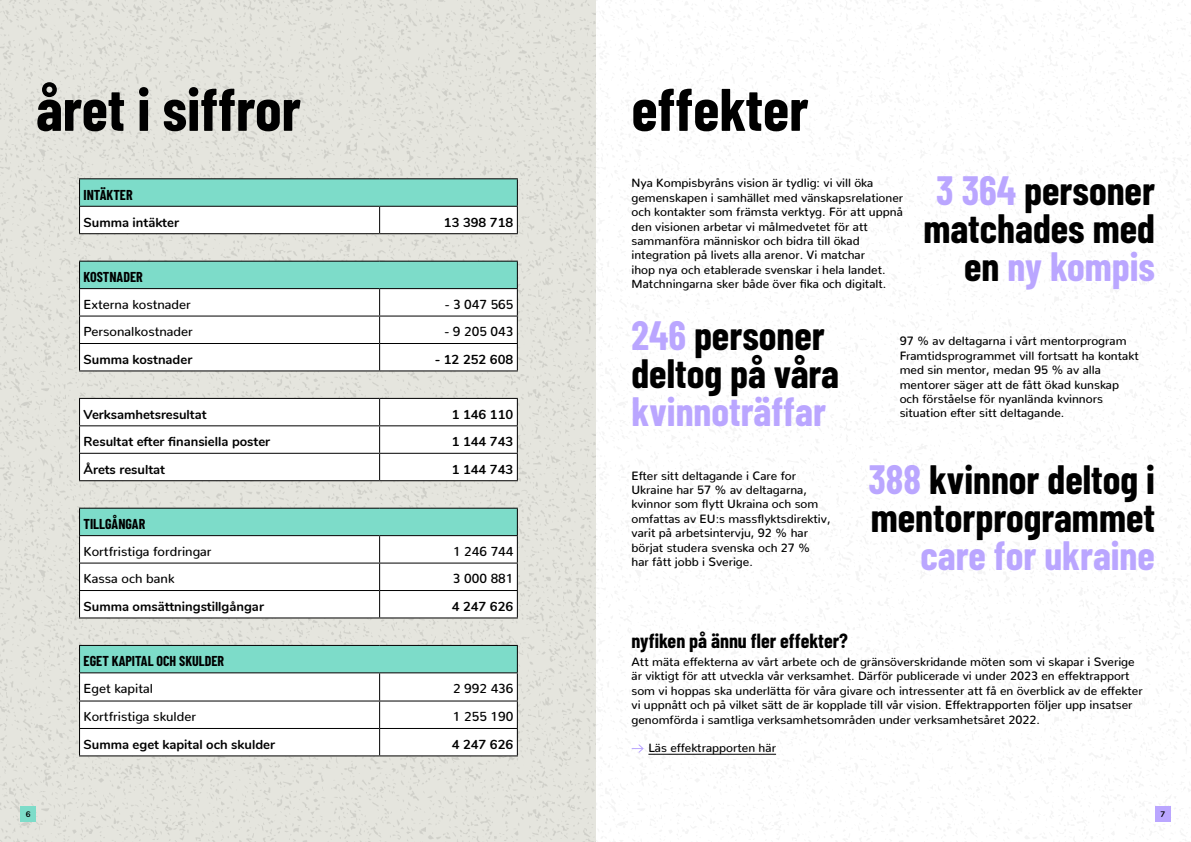
<style>
.page{position:relative;width:1191px;height:842px;background:#fff}
.page>*{position:absolute;margin:0;border:0;box-sizing:border-box;transform-origin:0 0}
.t1{font:700 60px "Barlow Condensed";color:#000}
.t2{font:700 40px/38px "Barlow Condensed";color:#000}
.t3{font:700 40px "Barlow Condensed";color:#baa6ff}
.t4{font:700 20px "Barlow Condensed";color:#000}
.t5{font:700 14px "Barlow Condensed";color:#000}
.t6{font:700 13px "Nunito";color:#000}
.t7{font:500 13px "Nunito";color:#000}
.t8{font:500 12px/14.4px "Nunito";color:#000}
.t9{font:700 8px "Nunito";color:#000}
.s1{color:#baa6ff}
</style>
<div class="page">
<img style="left:595px;top:0;width:596px;height:842px">
<div style="left:0;top:0;width:595px;height:842px;background:#e5e5de"></div>
<svg style="left:80px;top:179px;width:437px;height:27px;background:#7ad7c4"></svg>
<svg style="left:80px;top:207px;width:437px;height:548px;fill:#fff"></svg>
<svg style="left:379px;top:207px;width:1px;height:26px"></svg>
<hr style="left:79px;top:316px;width:300px;height:1px;background:#000">
<hr style="left:379px;top:316px;width:139px;height:1px;background:#000">
<svg style="left:379px;top:289px;width:1px;height:81px"></svg>
<hr style="left:79px;top:425px;width:300px;height:1px;background:#000">
<hr style="left:379px;top:425px;width:139px;height:1px;background:#000">
<svg style="left:379px;top:399px;width:1px;height:81px"></svg>
<hr style="left:79px;top:563px;width:300px;height:1px;background:#000">
<hr style="left:379px;top:563px;width:139px;height:1px;background:#000">
<svg style="left:379px;top:536px;width:1px;height:81px"></svg>
<hr style="left:79px;top:700px;width:300px;height:1px;background:#000">
<hr style="left:379px;top:700px;width:139px;height:1px;background:#000">
<hr style="left:79px;top:728px;width:300px;height:1px;background:#000">
<hr style="left:379px;top:728px;width:139px;height:1px;background:#000">
<svg style="left:379px;top:673px;width:1px;height:82px"></svg>
<hr style="left:79px;top:755px;width:300px;height:1px;background:#000">
<hr style="left:379px;top:755px;width:139px;height:1px;background:#000">
<hr style="left:79px;top:178px;width:300px;height:1px;background:#000">
<hr style="left:379px;top:178px;width:139px;height:1px;background:#000">
<hr style="left:79px;top:206px;width:300px;height:1px;background:#000">
<svg style="left:79px;top:179px;width:1px;height:54px"></svg>
<hr style="left:379px;top:206px;width:139px;height:1px;background:#000">
<svg style="left:517px;top:179px;width:1px;height:54px"></svg>
<hr style="left:79px;top:233px;width:300px;height:1px;background:#000">
<hr style="left:379px;top:233px;width:139px;height:1px;background:#000">
<hr style="left:79px;top:398px;width:300px;height:1px;background:#000">
<hr style="left:379px;top:398px;width:139px;height:1px;background:#000">
<hr style="left:79px;top:261px;width:300px;height:1px;background:#000">
<hr style="left:379px;top:261px;width:139px;height:1px;background:#000">
<hr style="left:79px;top:288px;width:300px;height:1px;background:#000">
<hr style="left:379px;top:288px;width:139px;height:1px;background:#000">
<hr style="left:79px;top:343px;width:300px;height:1px;background:#000">
<svg style="left:79px;top:262px;width:1px;height:108px"></svg>
<hr style="left:379px;top:343px;width:139px;height:1px;background:#000">
<svg style="left:517px;top:262px;width:1px;height:108px"></svg>
<hr style="left:79px;top:370px;width:300px;height:1px;background:#000">
<hr style="left:379px;top:370px;width:139px;height:1px;background:#000">
<hr style="left:79px;top:508px;width:300px;height:1px;background:#000">
<hr style="left:379px;top:508px;width:139px;height:1px;background:#000">
<hr style="left:79px;top:535px;width:300px;height:1px;background:#000">
<hr style="left:379px;top:535px;width:139px;height:1px;background:#000">
<hr style="left:79px;top:453px;width:300px;height:1px;background:#000">
<svg style="left:79px;top:399px;width:1px;height:81px"></svg>
<hr style="left:379px;top:453px;width:139px;height:1px;background:#000">
<svg style="left:517px;top:399px;width:1px;height:81px"></svg>
<hr style="left:79px;top:480px;width:300px;height:1px;background:#000">
<hr style="left:379px;top:480px;width:139px;height:1px;background:#000">
<hr style="left:79px;top:590px;width:300px;height:1px;background:#000">
<svg style="left:79px;top:509px;width:1px;height:108px"></svg>
<hr style="left:379px;top:590px;width:139px;height:1px;background:#000">
<svg style="left:517px;top:509px;width:1px;height:108px"></svg>
<hr style="left:79px;top:617px;width:300px;height:1px;background:#000">
<hr style="left:379px;top:617px;width:139px;height:1px;background:#000">
<hr style="left:79px;top:645px;width:300px;height:1px;background:#000">
<svg style="left:79px;top:646px;width:1px;height:109px"></svg>
<hr style="left:379px;top:645px;width:139px;height:1px;background:#000">
<svg style="left:517px;top:646px;width:1px;height:109px"></svg>
<hr style="left:79px;top:672px;width:300px;height:1px;background:#000">
<hr style="left:379px;top:672px;width:139px;height:1px;background:#000">
<div style="left:20px;top:806px;width:16px;height:16px;background:#7ddcc9"></div>
<div style="left:1155px;top:806px;width:15px;height:16px;background:#baa6ff"></div>
<hr style="left:648px;top:754px;width:128px;height:1px;background:#000">
<svg style="left:632px;top:743px;width:12px;height:11px"></svg>
<h1 class="t1" style="left:36px;top:67px;width:266px">året i siffror</h1>
<h1 class="t1" style="left:631px;top:67px;width:179px">effekter</h1>
<p class="t5" style="left:84px;top:185px;width:51px">INTÄKTER</p>
<p class="t6" style="left:84px;top:212px;width:97px">Summa intäkter</p>
<p class="t6" style="left:444px;top:212px;width:71px">13 398 718</p>
<p class="t5" style="left:84px;top:267px;width:61px">KOSTNADER</p>
<p class="t7" style="left:84px;top:293px;width:109px">Externa kostnader</p>
<p class="t7" style="left:445px;top:293px;width:70px">- 3 047 565</p>
<p class="t7" style="left:84px;top:320px;width:111px">Personalkostnader</p>
<p class="t7" style="left:445px;top:320px;width:70px">- 9 205 043</p>
<p class="t6" style="left:84px;top:350px;width:110px">Summa kostnader</p>
<p class="t6" style="left:435px;top:350px;width:80px">- 12 252 608</p>
<p class="t6" style="left:84px;top:405px;width:124px">Verksamhetsresultat</p>
<p class="t6" style="left:452px;top:405px;width:63px">1 146 110</p>
<p class="t6" style="left:84px;top:432px;width:188px">Resultat efter finansiella poster</p>
<p class="t6" style="left:452px;top:432px;width:63px">1 144 743</p>
<p class="t6" style="left:84px;top:459px;width:83px">Årets resultat</p>
<p class="t6" style="left:452px;top:459px;width:63px">1 144 743</p>
<p class="t5" style="left:84px;top:514px;width:63px">TILLGÅNGAR</p>
<p class="t7" style="left:84px;top:540px;width:130px">Kortfristiga fordringar</p>
<p class="t7" style="left:453px;top:540px;width:62px">1 246 744</p>
<p class="t7" style="left:84px;top:567px;width:92px">Kassa och bank</p>
<p class="t7" style="left:453px;top:567px;width:62px">3 000 881</p>
<p class="t6" style="left:84px;top:597px;width:182px">Summa omsättningstillgångar</p>
<p class="t6" style="left:452px;top:597px;width:63px">4 247 626</p>
<p class="t5" style="left:84px;top:651px;width:142px">EGET KAPITAL OCH SKULDER</p>
<p class="t7" style="left:84px;top:677px;width:71px">Eget kapital</p>
<p class="t7" style="left:453px;top:677px;width:62px">2 992 436</p>
<p class="t7" style="left:84px;top:705px;width:114px">Kortfristiga skulder</p>
<p class="t7" style="left:453px;top:705px;width:62px">1 255 190</p>
<p class="t6" style="left:84px;top:735px;width:193px">Summa eget kapital och skulder</p>
<p class="t6" style="left:452px;top:735px;width:63px">4 247 626</p>
<p class="t8" style="left:631px;top:175px;width:273px">Nya Kompisbyråns vision är tydlig: vi vill öka gemenskapen i samhället med vänskapsrelationer och kontakter som främsta verktyg. För att uppnå den visionen arbetar vi målmedvetet för att sammanföra människor och bidra till ökad integration på livets alla arenor. Vi matchar<br>ihop nya och etablerade svenskar i hela landet.<br>Matchningarna sker både över fika och digitalt.</p>
<h2 class="t2" style="left:923px;top:169px;width:233px;text-align:right"><span class="s1">3 364</span> personer matchades med en <span class="s1">ny kompis</span></h2>
<h2 class="t2" style="left:631px;top:314px;width:209px"><span class="s1">246</span> personer deltog på våra</h2>
<h2 class="t3" style="left:631px;top:383px;width:196px">kvinnoträffar</h2>
<p class="t8" style="left:631px;top:467px;width:200px">Efter sitt deltagande i Care for<br>Ukraine har 57 % av deltagarna, kvinnor som flytt Ukraina och som omfattas av EU:s massflyktsdirektiv, varit på arbetsintervju, 92 % har börjat studera svenska och 27 % har fått jobb i Sverige.</p>
<p class="t8" style="left:899px;top:333px;width:241px">97 % av deltagarna i vårt mentorprogram Framtidsprogrammet vill fortsatt ha kontakt med sin mentor, medan 95 % av alla mentorer säger att de fått ökad kunskap och förståelse för nyanlända kvinnors situation efter sitt deltagande.</p>
<h2 class="t2" style="left:868px;top:458px;width:288px"><span class="s1">388</span> kvinnor deltog i mentorprogrammet</h2>
<h2 class="t3" style="left:920px;top:527px;width:236px">care for ukraine</h2>
<h3 class="t4" style="left:631px;top:626px;width:218px">nyfiken på ännu fler effekter?</h3>
<p class="t8" style="left:631px;top:653px;width:513px">Att mäta effekterna av vårt arbete och de gränsöverskridande möten som vi skapar i Sverige är viktigt för att utveckla vår verksamhet. Därför publicerade vi under 2023 en effektrapport som vi hoppas ska underlätta för våra givare och intressenter att få en överblick av de effekter vi uppnått och på vilket sätt de är kopplade till vår vision. Effektrapporten följer upp insatser genomförda i samtliga verksamhetsområden under verksamhetsåret 2022.</p>
<p class="t8" style="left:648px;top:740px;width:129px">Läs effektrapporten här</p>
<p class="t9" style="left:26px;top:808px;width:6px">6</p>
<p class="t9" style="left:1160px;top:808px;width:6px">7</p>
</div>
